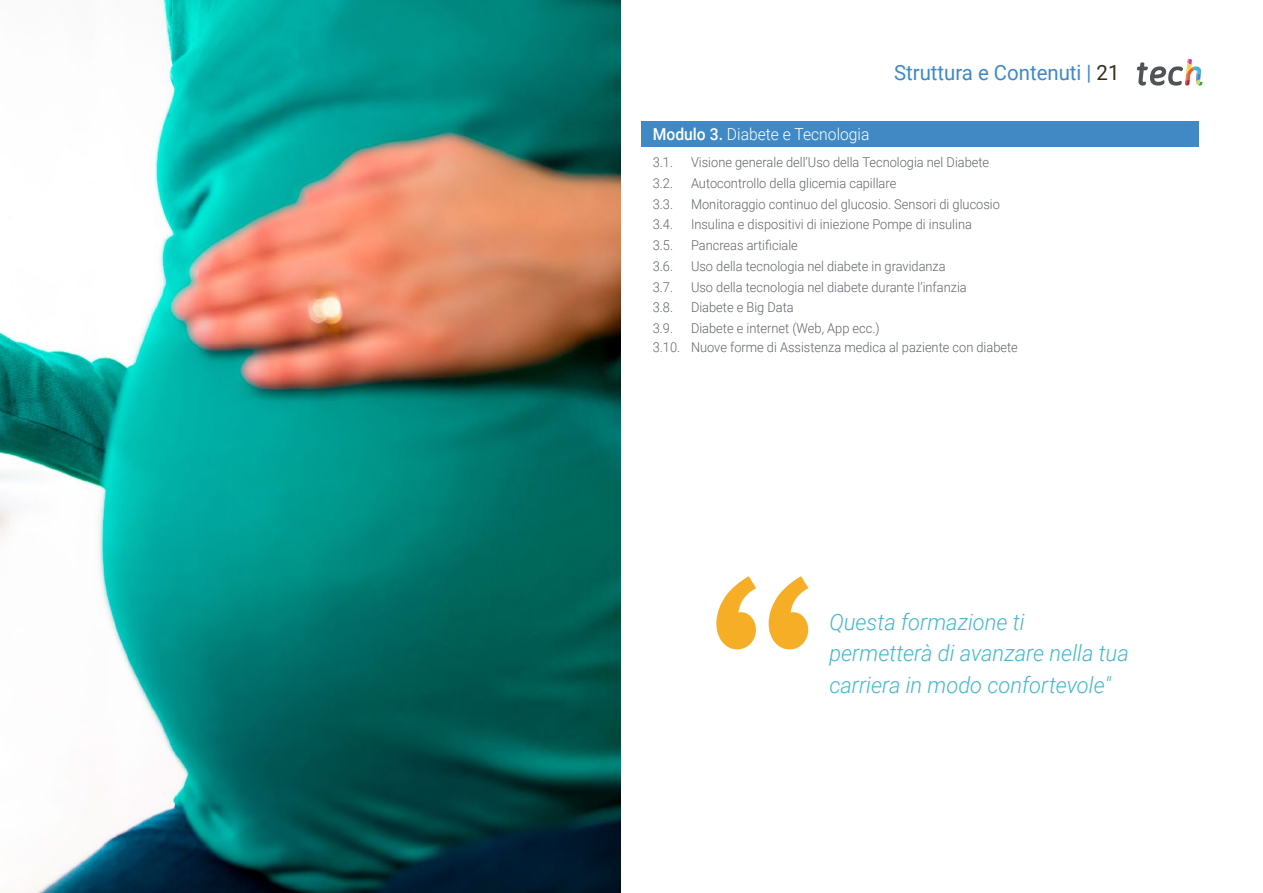
<style>
.page{position:relative;width:1263px;height:893px;background:#fff}
.page>*{position:absolute;margin:0;border:0;box-sizing:border-box;transform-origin:0 0}
.t1{font:italic 300 22.5px/31.5px "Roboto";color:#43b7cf}
.t2{font:21px "Roboto";color:#4089c5}
.t3{font:300 16.5px "Roboto";color:#fff;scale:.95 1}
.t4{font:300 13.5px/19.2px "Roboto";color:#61646a;scale:.95 1}
.s1{color:#312e20}
.s2{font-weight:500}
</style>
<div class="page">
<img style="left:0;top:0;width:621px;height:893px">
<div style="left:642px;top:121px;width:557px;height:25px;background:#4089c5"></div>
<svg style="left:1137px;top:59px;width:65px;height:27px"></svg>
<svg style="left:716px;top:576px;width:92px;height:73px"></svg>
<h2 class="t2" style="left:894px;top:57px;width:227px">Struttura e Contenuti | <span class="s1">21</span></h2>
<p class="t3" style="left:653px;top:123px;width:230px"><span class="s2">Modulo 3.</span> Diabete e Tecnologia</p>
<p class="t4" style="left:653px;top:152px;width:23px">3.1.</p>
<p class="t4" style="left:691px;top:152px;width:315px">Visione generale dell’Uso della Tecnologia nel Diabete</p>
<p class="t4" style="left:653px;top:173px;width:23px">3.2.</p>
<p class="t4" style="left:691px;top:173px;width:218px">Autocontrollo della glicemia capillare</p>
<p class="t4" style="left:653px;top:194px;width:23px">3.3.</p>
<p class="t4" style="left:691px;top:194px;width:327px">Monitoraggio continuo del glucosio. Sensori di glucosio</p>
<p class="t4" style="left:653px;top:214px;width:23px">3.4.</p>
<p class="t4" style="left:691px;top:214px;width:297px">Insulina e dispositivi di iniezione Pompe di insulina</p>
<p class="t4" style="left:653px;top:235px;width:23px">3.5.</p>
<p class="t4" style="left:691px;top:235px;width:114px">Pancreas artificiale</p>
<p class="t4" style="left:653px;top:256px;width:23px">3.6.</p>
<p class="t4" style="left:691px;top:256px;width:270px">Uso della tecnologia nel diabete in gravidanza</p>
<p class="t4" style="left:653px;top:277px;width:23px">3.7.</p>
<p class="t4" style="left:691px;top:277px;width:292px">Uso della tecnologia nel diabete durante l’infanzia</p>
<p class="t4" style="left:653px;top:297px;width:23px">3.8.</p>
<p class="t4" style="left:691px;top:297px;width:110px">Diabete e Big Data</p>
<p class="t4" style="left:653px;top:318px;width:23px">3.9.</p>
<p class="t4" style="left:653px;top:318px;width:386px;text-indent:38px">Diabete e internet (Web, App ecc.)<br>3.10. Nuove forme di Assistenza medica al paziente con diabete</p>
<h1 class="t1" style="left:829px;top:605px;width:301px">Questa formazione ti permetterà di avanzare nella tua carriera in modo confortevole"</h1>
</div>
